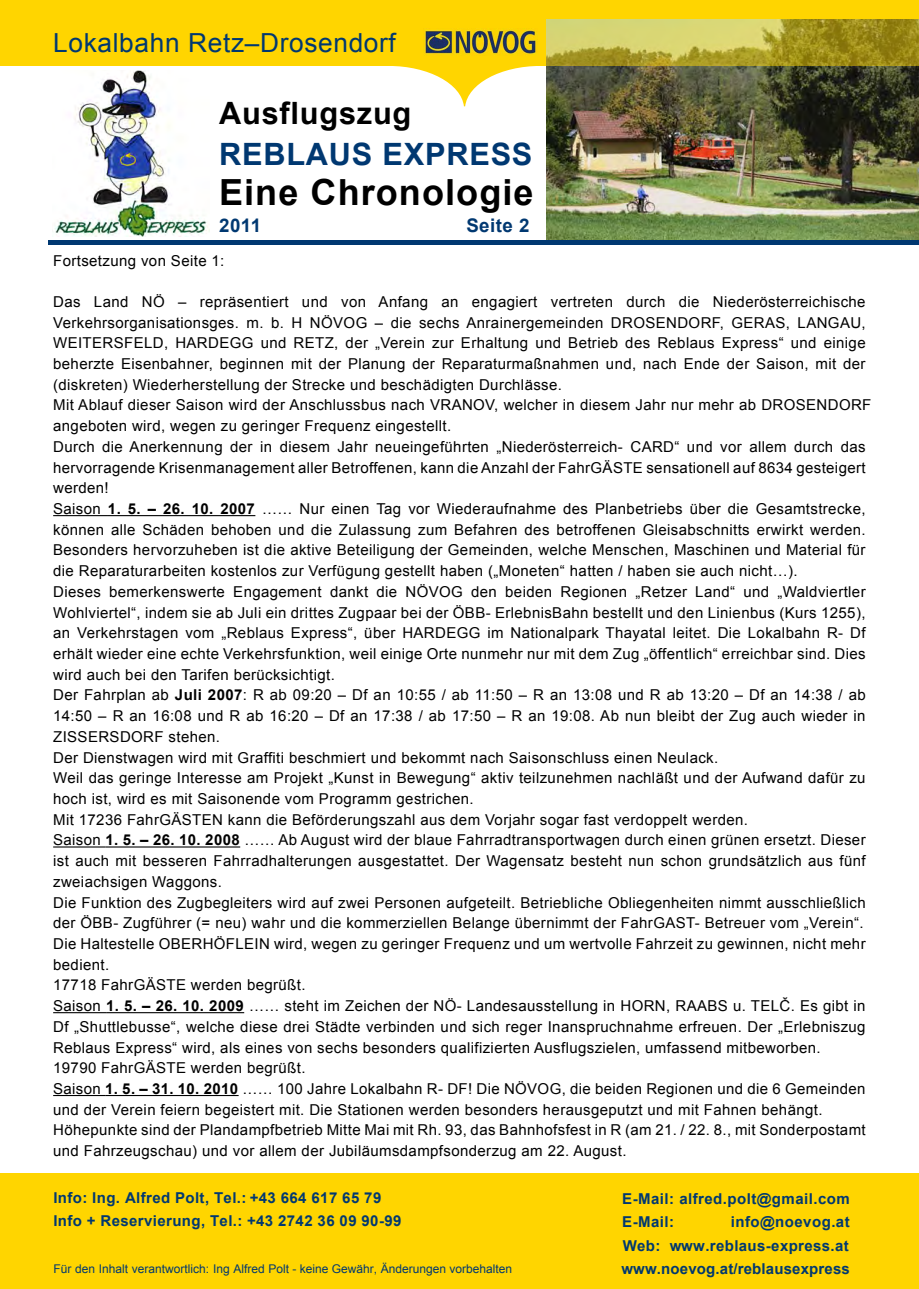
<style>
.page{position:relative;width:919px;height:1289px;background:#fff}
.page>*{position:absolute;margin:0;border:0;box-sizing:border-box;transform-origin:0 0}
.t1{font:700 36px "Arial";letter-spacing:.03em;color:#000}
.t2{font:700 30.75px "Arial";letter-spacing:.025em;color:#003871}
.t3{font:700 30.75px "Arial";letter-spacing:.025em;color:#000}
.t4{font:26.25px "Arial";letter-spacing:.025em;color:#003871}
.t5{font:700 18.75px "Arial";letter-spacing:.025em;color:#003871}
.t6{font:15px/20.7px "Arial";letter-spacing:.025em;color:#000}
.t7{font:700 15px/22.4px "Arial";letter-spacing:.03em;color:#003871}
.t8{font:700 15px/23px "Arial";letter-spacing:.025em;color:#003870}
.t9{font:12px "Arial";color:#003870}
.s1{font-weight:700}
.s2{font-style:inherit}
.s3{color:#003870}
</style>
<div class="page">
<div style="left:0;top:1172px;width:918px;height:116px;background:#ffd500"></div>
<div style="left:0;top:0;width:918px;height:66px;background:#ffd500"></div>
<img style="left:546px;top:66px;width:372px;height:174px">
<div style="left:49px;top:240px;width:869px;height:5px;background:#003871"></div>
<img style="left:54px;top:70px;width:156px;height:166px">
<svg style="left:394px;top:66px;width:142px;height:40px"></svg>
<svg style="left:546px;top:19px;width:372px;height:47px;background:#b7ac41"></svg>
<hr style="left:53px;top:515px;width:55px;height:1px;background:#000">
<hr style="left:108px;top:515px;width:147px;height:1px;background:#000">
<hr style="left:53px;top:846px;width:52px;height:1px;background:#000">
<hr style="left:105px;top:846px;width:135px;height:1px;background:#000">
<hr style="left:53px;top:1012px;width:53px;height:1px;background:#000">
<hr style="left:106px;top:1012px;width:138px;height:1px;background:#000">
<hr style="left:53px;top:1094px;width:52px;height:2px;background:#000">
<hr style="left:105px;top:1094px;width:133px;height:2px;background:#000">
<img style="left:423px;top:28px;width:113px;height:27px">
<h3 class="t4" style="left:53px;top:26px;width:344px">Lokalbahn Retz–Drosendorf</h3>
<h2 class="t3" style="left:219px;top:93px;width:194px">Ausflugszug</h2>
<h2 class="t2" style="left:219px;top:134px;width:315px">REBLAUS EXPRESS</h2>
<h1 class="t1" style="left:219px;top:169px;width:316px">Eine Chronologie</h1>
<p class="t5" style="left:219px;top:213px;width:44px">2011</p>
<p class="t5" style="left:466px;top:213px;width:65px">Seite 2</p>
<p class="t6" style="left:53px;top:250px;width:173px">Fortsetzung von Seite 1:</p>
<p class="t6" style="left:53px;top:291px;width:819px">Das Land NÖ – repräsentiert und von Anfang an engagiert vertreten durch die Niederösterreichische Verkehrsorganisationsges. m. b. H NÖVOG – die sechs Anrainergemeinden DROSENDORF, GERAS, LANGAU, WEITERSFELD, HARDEGG und RETZ, der „Verein zur Erhaltung und Betrieb des Reblaus Express“ und einige beherzte Eisenbahner, beginnen mit der Planung der Reparaturmaßnahmen und, nach Ende der Saison, mit der (diskreten) Wiederherstellung der Strecke und beschädigten Durchlässe.<br>Mit Ablauf dieser Saison wird der Anschlussbus nach VRANOV, welcher in diesem Jahr nur mehr ab DROSENDORF angeboten wird, wegen zu geringer Frequenz eingestellt.<br>Durch die Anerkennung der in diesem Jahr neueingeführten „Niederösterreich- CARD“ und vor allem durch das hervorragende Krisenmanagement aller Betroffenen, kann die Anzahl der FahrGÄSTE sensationell auf 8634 gesteigert werden!<br>Saison <span class="s1">1. 5. – 26. 10. 2007</span> …… Nur einen Tag vor Wiederaufnahme des Planbetriebs über die Gesamtstrecke, können alle Schäden behoben und die Zulassung zum Befahren des betroffenen Gleisabschnitts erwirkt werden.<br>Besonders hervorzuheben ist die aktive Beteiligung der Gemeinden, welche Menschen, Maschinen und Material für die Reparaturarbeiten kostenlos zur Verfügung gestellt haben („Moneten“ hatten / haben sie auch nicht…).<br>Dieses bemerkenswerte Engagement dankt die NÖVOG den beiden Regionen „Retzer Land“ und „Waldviertler Wohlviertel“, indem sie ab Juli ein drittes Zugpaar bei der ÖBB- ErlebnisBahn bestellt und den Linienbus (Kurs 1255), an Verkehrstagen vom „Reblaus Express“, über HARDEGG im Nationalpark Thayatal leitet. Die Lokalbahn R- Df erhält wieder eine echte Verkehrsfunktion, weil einige Orte nunmehr nur mit dem Zug „öffentlich“ erreichbar sind. Dies wird auch bei den Tarifen berücksichtigt.<br>Der Fahrplan ab <span class="s1">Juli 2007</span>: R ab 09:20 – Df an 10:55 / ab 11:50 – R an 13:08 und R ab 13:20 – Df an 14:38 / ab 14:50 – R an 16:08 und R ab 16:20 – Df an 17:38 / ab 17:50 – R an 19:08. Ab nun bleibt der Zug auch wieder in ZISSERSDORF stehen.<br>Der Dienstwagen wird mit Graffiti beschmiert und bekommt nach Saisonschluss einen Neulack.<br>Weil das geringe Interesse am Projekt „Kunst in Bewegung“ aktiv teilzunehmen nachläßt und der Aufwand dafür zu hoch ist, wird es mit Saisonende vom Programm gestrichen.<br>Mit 17236 FahrGÄSTEN kann die Beförderungszahl aus dem Vorjahr sogar fast verdoppelt werden.<br>Saison <span class="s1">1. 5. – 26. 10. 2008</span> …… Ab August wird der blaue Fahrradtransportwagen durch einen grünen ersetzt. Dieser ist auch mit besseren Fahrradhalterungen ausgestattet. Der Wagensatz besteht nun schon grundsätzlich aus fünf zweiachsigen Waggons.<br>Die Funktion des Zugbegleiters wird auf zwei Personen aufgeteilt. Betriebliche Obliegenheiten nimmt ausschließlich der ÖBB- Zugführer (= neu) wahr und die kommerziellen Belange übernimmt der FahrGAST- Betreuer vom „Verein“.<br>Die Haltestelle OBERHÖFLEIN wird, wegen zu geringer Frequenz und um wertvolle Fahrzeit zu gewinnen, nicht mehr bedient.<br>17718 FahrGÄSTE werden begrüßt.<br>Saison <span class="s1">1. 5. – 26. 10. 2009</span> …… steht im Zeichen der NÖ- Landesausstellung in HORN, RAABS u. TELČ. Es gibt in Df „Shuttlebusse“, welche diese drei Städte verbinden und sich reger Inanspruchnahme erfreuen. Der „Erlebniszug Reblaus Express“ wird, als eines von sechs besonders qualifizierten Ausflugszielen, umfassend mitbeworben.<br>19790 FahrGÄSTE werden begrüßt.<br>Saison <span class="s1">1. 5. – 31. 10. 2010</span> …… 100 Jahre Lokalbahn R- DF! Die NÖVOG, die beiden Regionen und die 6 Gemeinden und der Verein feiern begeistert mit. Die Stationen werden besonders herausgeputzt und mit Fahnen behängt.<br>Höhepunkte sind der Plandampfbetrieb Mitte Mai mit Rh. 93, das Bahnhofsfest in R (am 21. / 22. 8., mit Sonderpostamt und Fahrzeugschau) und vor allem der Jubiläumsdampfsonderzug am 22. August.</p>
<p class="t7" style="left:53px;top:1187px;width:349px"><span class="s2">Info:</span> Ing. Alfred Polt, <span class="s2">Tel.:</span> +43 664 617 65 79<br><span class="s3">Info</span> <span class="s2">+ Reservierung</span>, <span class="s2">Tel.: +43</span> 2742 36 09 90-99</p>
<p class="t9" style="left:53px;top:1261px;width:460px">Für den Inhalt verantwortlich: Ing Alfred Polt - keine Gewähr, Änderungen vorbehalten</p>
<p class="t7" style="left:622px;top:1187px;width:229px;line-height:23px"><span class="s2">E-Mail:</span> alfred.polt@gmail.com<br>E-Mail:</p>
<p class="t7" style="left:730px;top:1211px;width:120px">info@noevog.at</p>
<p class="t8" style="left:621px;top:1234px;width:230px">Web: www.reblaus-express.at <span class="s2">www.noevog.at</span>/reblausexpress</p>
</div>
